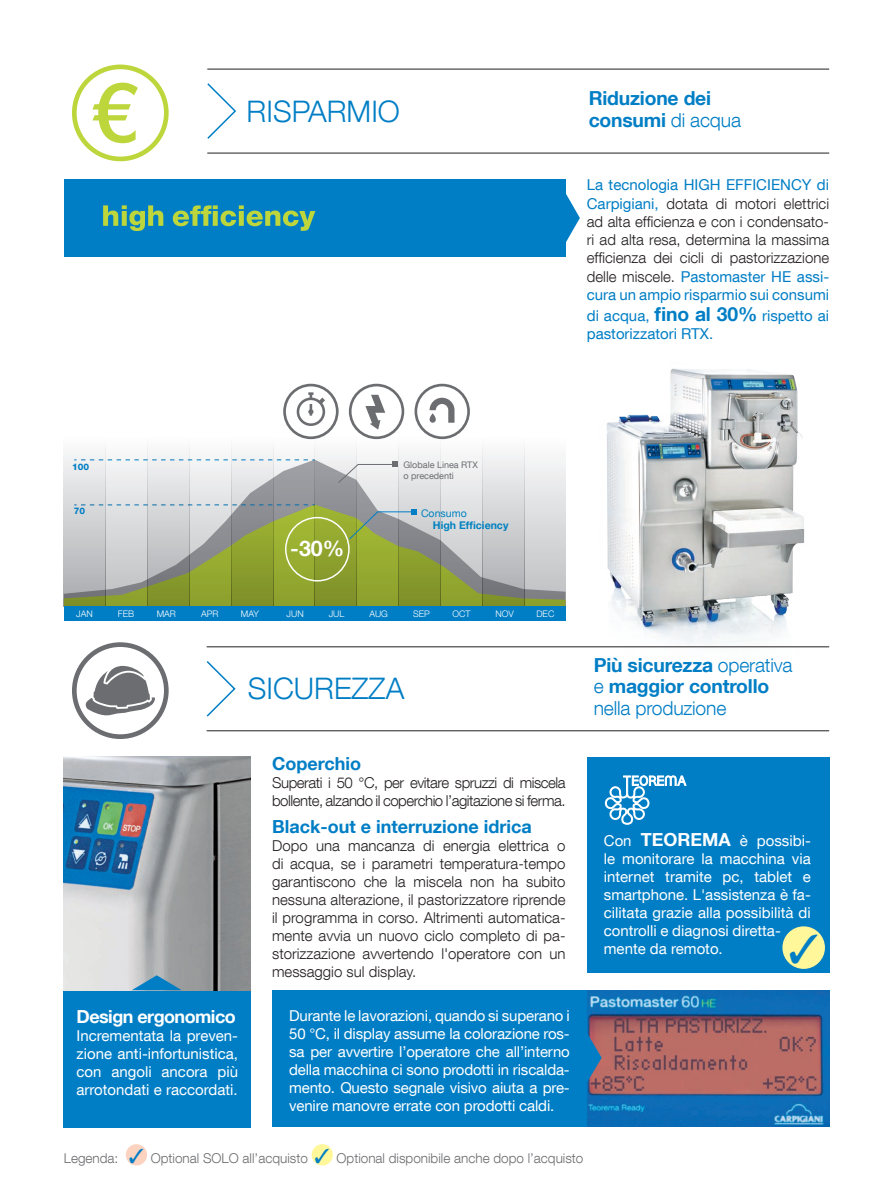
<style>
.page{position:relative;width:893px;height:1191px;background:#fff}
.page>*{position:absolute;margin:0;border:0;box-sizing:border-box;transform-origin:0 0}
.t1{font:300 29.7px "Helvetica Neue LT Com";color:#007ec5}
.t2{font:700 21.45px "Helvetica Neue LT Com";color:#fff}
.t3{font:700 19.35px/21.6px "Helvetica Neue LT Com";letter-spacing:-.01em;color:#007ec5}
.t4{font:700 18px "Helvetica Neue LT Com";color:#007ec5}
.t5{font:700 18px "Helvetica Neue LT Com";letter-spacing:-.03em;color:#fff}
.t6{font:300 15px/18px "Helvetica Neue LT Com";color:#231f20;text-align:justify}
.t7{font:15px/18px "Helvetica Neue LT Com";color:#fff;text-align:justify}
.t8{font:300 15px/18px "Helvetica Neue LT Com";letter-spacing:-.03em;color:#231f20}
.t9{font:15px/18px "Helvetica Neue LT Com";color:#007ec5}
.t10{font:300 13.5px "Helvetica Neue LT Com";color:#6c6d70}
.t11{font:700 10.5px "Helvetica Neue LT Com";color:#0082c1}
.t12{font:10.5px "Helvetica Neue LT Com";color:#0082c1}
.t13{font:300 9px "Helvetica Neue LT Com";color:#fff}
.t14{font:9px/10.8px "Helvetica Neue LT Com";color:#6c6d70}
.t15{font:800 9px "Helvetica Neue LT Com";color:#007ec5}
.s1{font-weight:300}
.s2{font-weight:400;color:#007ec5}
.s3{font-weight:700;font-size:19.35px}
.s4{font-weight:700;font-size:18px}
.s5{color:#007ec5}
</style>
<div class="page">
<img style="left:584px;top:368px;width:226px;height:280px">
<svg style="left:64px;top:445px;width:42px;height:161px"></svg>
<svg style="left:106px;top:459px;width:41px;height:147px"></svg>
<svg style="left:147px;top:445px;width:42px;height:161px"></svg>
<svg style="left:189px;top:445px;width:42px;height:161px"></svg>
<svg style="left:231px;top:445px;width:42px;height:161px"></svg>
<svg style="left:273px;top:420px;width:42px;height:186px"></svg>
<svg style="left:315px;top:420px;width:42px;height:186px"></svg>
<svg style="left:357px;top:422px;width:42px;height:184px"></svg>
<svg style="left:399px;top:420px;width:41px;height:186px"></svg>
<svg style="left:440px;top:420px;width:42px;height:186px"></svg>
<svg style="left:482px;top:445px;width:42px;height:161px"></svg>
<svg style="left:524px;top:445px;width:42px;height:161px"></svg>
<div style="left:64px;top:606px;width:502px;height:15px;background:#007ec5"></div>
<div style="left:285px;top:517px;width:65px;height:64px;border:1px solid #fff;border-radius:50%"></div>
<svg style="left:337px;top:461px;width:61px;height:23px"></svg>
<svg style="left:348px;top:509px;width:69px;height:31px"></svg>
<svg style="left:297px;top:392px;width:28px;height:34px"></svg>
<div style="left:283px;top:384px;width:56px;height:55px;border:3px solid #6c6d70;border-radius:50%"></div>
<div style="left:349px;top:384px;width:55px;height:55px;border:3px solid #6c6d70;border-radius:50%"></div>
<svg style="left:365px;top:395px;width:20px;height:34px"></svg>
<div style="left:414px;top:384px;width:56px;height:55px;border:3px solid #6c6d70;border-radius:50%"></div>
<svg style="left:430px;top:398px;width:24px;height:25px"></svg>
<svg style="left:430px;top:413px;width:6px;height:10px"></svg>
<div style="left:64px;top:179px;width:502px;height:78px;background:#007ec5"></div>
<svg style="left:103px;top:205px;width:60px;height:26px"></svg>
<svg style="left:173px;top:205px;width:142px;height:26px"></svg>
<svg style="left:566px;top:194px;width:14px;height:48px"></svg>
<hr style="left:207px;top:69px;width:622px;height:1px;background:#231f20">
<hr style="left:207px;top:153px;width:622px;height:1px;background:#231f20">
<svg style="left:207px;top:83px;width:29px;height:56px"></svg>
<div style="left:72px;top:65px;width:97px;height:96px;border:5px solid #bdd63c;border-radius:50%"></div>
<svg style="left:92px;top:83px;width:46px;height:60px"></svg>
<hr style="left:207px;top:730px;width:622px;height:1px;background:#231f20">
<hr style="left:207px;top:646px;width:622px;height:1px;background:#231f20">
<svg style="left:72px;top:642px;width:97px;height:97px"></svg>
<svg style="left:206px;top:661px;width:30px;height:56px"></svg>
<div style="left:587px;top:757px;width:242px;height:216px;background:#007ec5"></div>
<img style="left:64px;top:757px;width:187px;height:234px">
<div style="left:64px;top:991px;width:187px;height:136px;background:#007ec5"></div>
<svg style="left:132px;top:975px;width:50px;height:15px"></svg>
<img style="left:587px;top:990px;width:242px;height:136px">
<div style="left:272px;top:990px;width:315px;height:136px;background:#007ec5"></div>
<svg style="left:587px;top:1032px;width:15px;height:50px"></svg>
<svg style="left:605px;top:775px;width:82px;height:50px"></svg>
<div style="left:126px;top:1144px;width:21px;height:21px;background:#fcd2c0;border-radius:50%"></div>
<div style="left:312px;top:1144px;width:21px;height:21px;background:#fff79a;border-radius:50%"></div>
<div style="left:782px;top:926px;width:43px;height:43px;background:#fff79a;border-radius:50%"></div>
<h1 class="t1" style="left:247px;top:93px;width:155px">RISPARMIO</h1>
<p class="t3" style="left:589px;top:87px;width:154px">Riduzione dei consumi <span class="s1">di acqua</span></p>
<p class="t6" style="left:587px;top:175px;width:244px"><span class="s2">La tecnologia HIGH EFFICIENCY di Carpigiani,</span> dotata di motori elettrici ad alta efficienza e con i condensato&shy;ri ad alta resa, determina la massima efficienza dei cicli di pastorizzazione delle miscele. <span class="s2">Pastomaster HE assi&shy;cura un ampio risparmio sui consumi</span></p>
<p class="t9" style="left:587px;top:306px;width:244px">di acqua, <span class="s3">fino al 30%</span> rispetto ai pastorizzatori RTX.</p>
<p class="t15" style="left:72px;top:461px;width:19px">100</p>
<p class="t15" style="left:74px;top:506px;width:13px">70</p>
<h2 class="t2" style="left:290px;top:535px;width:55px">-30%</h2>
<p class="t14" style="left:403px;top:459px;width:76px">Globale Linea RTX o precedenti</p>
<p class="t12" style="left:421px;top:506px;width:47px">Consumo</p>
<p class="t11" style="left:433px;top:519px;width:77px">High Efficiency</p>
<p class="t13" style="left:76px;top:608px;width:18px">JAN</p>
<p class="t13" style="left:118px;top:608px;width:18px">FEB</p>
<p class="t13" style="left:157px;top:608px;width:21px">MAR</p>
<p class="t13" style="left:201px;top:608px;width:19px">APR</p>
<p class="t13" style="left:241px;top:608px;width:20px">MAY</p>
<p class="t13" style="left:287px;top:608px;width:19px">JUN</p>
<p class="t13" style="left:329px;top:608px;width:17px">JUL</p>
<p class="t13" style="left:369px;top:608px;width:20px">AUG</p>
<p class="t13" style="left:413px;top:608px;width:18px">SEP</p>
<p class="t13" style="left:452px;top:608px;width:20px">OCT</p>
<p class="t13" style="left:495px;top:608px;width:20px">NOV</p>
<p class="t13" style="left:536px;top:608px;width:19px">DEC</p>
<h1 class="t1" style="left:248px;top:670px;width:158px">SICUREZZA</h1>
<p class="t4" style="left:272px;top:752px;width:90px">Coperchio</p>
<p class="t8" style="left:272px;top:773px;width:295px">Superati i 50 °C, per evitare spruzzi di miscela bollente, alzando il coperchio l’agitazione si ferma.</p>
<p class="t4" style="left:272px;top:815px;width:261px">Black-out e interruzione idrica</p>
<p class="t6" style="left:272px;top:836px;width:295px">Dopo una mancanza di energia elettrica o di acqua, se i parametri temperatura-tempo garantiscono che la miscela non ha subito nessuna alterazione, il pastorizzatore riprende il programma in corso. Altrimenti automatica&shy;mente avvia un nuovo ciclo completo di pa&shy;storizzazione avvertendo l'operatore con un messaggio sul display.</p>
<p class="t3" style="left:594px;top:653px;width:200px">Più sicurezza <span class="s1">operativa e</span> maggior controllo <span class="s1">nella produzione</span></p>
<p class="t7" style="left:604px;top:831px;width:209px;text-align:left">Con <span class="s4">TEOREMA</span> è possibi&shy;le monitorare la macchina via internet tramite pc, tablet e smartphone. L'assistenza è fa&shy;cilitata grazie alla possibilità di controlli e diagnosi diretta&shy;mente da remoto.</p>
<p class="t7" style="left:289px;top:1006px;width:282px">Durante le lavorazioni, quando si superano i 50 °C, il display assume la colorazione ros&shy;sa per avvertire l’operatore che all’interno della macchina ci sono prodotti in riscalda&shy;mento. Questo segnale visivo aiuta a pre&shy;venire manovre errate con prodotti caldi.</p>
<p class="t10" style="left:64px;top:1149px;width:521px">Legenda: <span class="s5">✓</span> Optional SOLO all’acquisto <span class="s5">✓</span> Optional disponibile anche dopo l’acquisto</p>
<p class="t5" style="left:77px;top:1005px;width:161px">Design ergonomico</p>
<p class="t7" style="left:77px;top:1026px;width:163px">Incrementata la preven&shy;zione anti-infortunistica, con angoli ancora più arrotondati e raccordati.</p>
</div>
